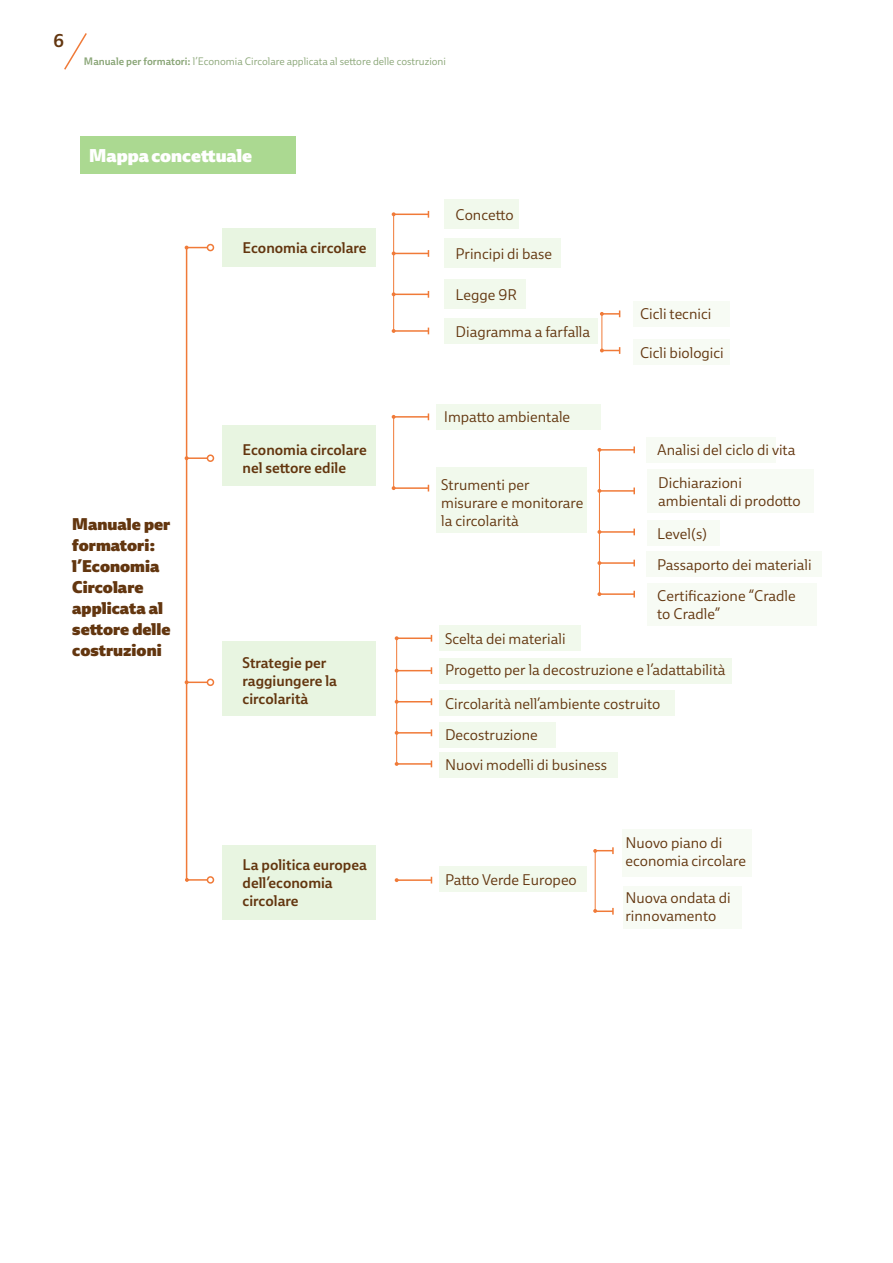
<style>
.page{position:relative;width:893px;height:1263px;background:#fff}
.page>*{position:absolute;margin:0;border:0;box-sizing:border-box;transform-origin:0 0}
.t1{font:18px "Ebony Hv";color:#fff}
.t2{font:18px "Ebony Sb";color:#63360f}
.t3{font:16.5px/21px "Ebony Hv";color:#63360f}
.t4{font:15px/18px "Ebony Lt";color:#63360f}
.t5{font:15px/18px "Ebony Sb";color:#63360f}
.t6{font:10.5px "Ebony Lt";color:#89a576}
.s1{font-family:"Ebony Sb"}
</style>
<div class="page">
<svg style="left:64px;top:33px;width:23px;height:37px"></svg>
<div style="left:80px;top:136px;width:216px;height:37px;background:#abd991"></div>
<div style="left:647px;top:470px;width:166px;height:43px;background:#f7fbf4"></div>
<div style="left:647px;top:583px;width:169px;height:43px;background:#f7fbf4"></div>
<div style="left:647px;top:552px;width:175px;height:25px;background:#f7fbf4"></div>
<div style="left:647px;top:437px;width:129px;height:25px;background:#f7fbf4"></div>
<div style="left:647px;top:520px;width:72px;height:25px;background:#f7fbf4"></div>
<div style="left:633px;top:301px;width:97px;height:25px;background:#f7fbf4"></div>
<div style="left:633px;top:340px;width:97px;height:25px;background:#f7fbf4"></div>
<div style="left:623px;top:887px;width:119px;height:42px;background:#f7fbf4"></div>
<div style="left:439px;top:866px;width:148px;height:25px;background:#f1f9ec"></div>
<div style="left:623px;top:830px;width:129px;height:47px;background:#f7fbf4"></div>
<div style="left:439px;top:626px;width:142px;height:25px;background:#f1f9ec"></div>
<div style="left:439px;top:722px;width:117px;height:25px;background:#f1f9ec"></div>
<div style="left:439px;top:752px;width:179px;height:25px;background:#f1f9ec"></div>
<div style="left:439px;top:658px;width:293px;height:25px;background:#f1f9ec"></div>
<div style="left:439px;top:691px;width:236px;height:25px;background:#f1f9ec"></div>
<div style="left:436px;top:467px;width:151px;height:66px;background:#f1f9ec"></div>
<div style="left:436px;top:404px;width:165px;height:25px;background:#f1f9ec"></div>
<div style="left:444px;top:200px;width:74px;height:29px;background:#f1f9ec"></div>
<div style="left:444px;top:239px;width:117px;height:29px;background:#f1f9ec"></div>
<div style="left:444px;top:280px;width:82px;height:29px;background:#f1f9ec"></div>
<div style="left:444px;top:318px;width:153px;height:26px;background:#f1f9ec"></div>
<div style="left:223px;top:228px;width:153px;height:39px;background:#e8f5e1"></div>
<div style="left:223px;top:425px;width:153px;height:60px;background:#e8f5e1"></div>
<div style="left:223px;top:641px;width:153px;height:75px;background:#e8f5e1"></div>
<div style="left:223px;top:845px;width:153px;height:75px;background:#e8f5e1"></div>
<hr style="left:186px;top:248px;width:1px;height:632px;background:#f07a38">
<div style="left:207px;top:244px;width:7px;height:7px;border:2px solid #f07a38;border-radius:50%"></div>
<hr style="left:395px;top:214px;width:33px;height:1px;background:#f07a38">
<hr style="left:395px;top:416px;width:33px;height:2px;background:#f07a38">
<hr style="left:600px;top:449px;width:34px;height:2px;background:#f07a38">
<svg style="left:633px;top:446px;width:2px;height:7px"></svg>
<hr style="left:398px;top:637px;width:33px;height:2px;background:#f07a38">
<hr style="left:395px;top:253px;width:33px;height:1px;background:#f07a38">
<hr style="left:395px;top:487px;width:33px;height:2px;background:#f07a38">
<hr style="left:600px;top:490px;width:34px;height:2px;background:#f07a38">
<svg style="left:633px;top:487px;width:2px;height:7px"></svg>
<hr style="left:398px;top:670px;width:33px;height:1px;background:#f07a38">
<hr style="left:395px;top:294px;width:33px;height:1px;background:#f07a38">
<hr style="left:600px;top:531px;width:34px;height:2px;background:#f07a38">
<svg style="left:633px;top:529px;width:2px;height:6px"></svg>
<hr style="left:398px;top:701px;width:33px;height:1px;background:#f07a38">
<hr style="left:600px;top:562px;width:34px;height:2px;background:#f07a38">
<svg style="left:633px;top:560px;width:2px;height:6px"></svg>
<hr style="left:398px;top:732px;width:33px;height:2px;background:#f07a38">
<hr style="left:395px;top:330px;width:33px;height:2px;background:#f07a38">
<hr style="left:600px;top:593px;width:34px;height:2px;background:#f07a38">
<hr style="left:398px;top:763px;width:33px;height:2px;background:#f07a38">
<hr style="left:398px;top:879px;width:33px;height:2px;background:#f07a38">
<hr style="left:186px;top:457px;width:21px;height:2px;background:#f07a38">
<div style="left:207px;top:454px;width:7px;height:8px;border:2px solid #f07a38;border-radius:50%"></div>
<hr style="left:187px;top:681px;width:20px;height:2px;background:#f07a38">
<div style="left:207px;top:678px;width:7px;height:8px;border:2px solid #f07a38;border-radius:50%"></div>
<hr style="left:186px;top:879px;width:21px;height:2px;background:#f07a38">
<div style="left:207px;top:876px;width:7px;height:8px;border:2px solid #f07a38;border-radius:50%"></div>
<svg style="left:185px;top:246px;width:22px;height:3px"></svg>
<svg style="left:392px;top:212px;width:4px;height:4px"></svg>
<svg style="left:392px;top:415px;width:4px;height:4px"></svg>
<svg style="left:395px;top:636px;width:4px;height:4px"></svg>
<svg style="left:600px;top:310px;width:20px;height:7px"></svg>
<svg style="left:593px;top:847px;width:21px;height:7px"></svg>
<svg style="left:392px;top:329px;width:4px;height:4px"></svg>
<svg style="left:395px;top:762px;width:4px;height:4px"></svg>
<svg style="left:395px;top:878px;width:4px;height:4px"></svg>
<svg style="left:600px;top:347px;width:20px;height:7px"></svg>
<svg style="left:593px;top:908px;width:21px;height:7px"></svg>
<hr style="left:393px;top:214px;width:1px;height:117px;background:#f07a38">
<hr style="left:393px;top:417px;width:1px;height:72px;background:#f07a38">
<hr style="left:599px;top:450px;width:1px;height:144px;background:#f07a38">
<hr style="left:396px;top:638px;width:1px;height:127px;background:#f07a38">
<hr style="left:601px;top:314px;width:1px;height:36px;background:#f07a38">
<hr style="left:595px;top:851px;width:1px;height:60px;background:#f07a38">
<p class="t2" style="left:54px;top:28px;width:12px">6</p>
<p class="t6" style="left:84px;top:54px;width:363px"><span class="s1">Manuale per formatori:</span> l’Economia Circolare applicata al settore delle costruzioni</p>
<p class="t1" style="left:89px;top:144px;width:164px">Mappa concettuale</p>
<p class="t5" style="left:243px;top:239px;width:126px">Economia circolare</p>
<p class="t3" style="left:72px;top:514px;width:100px">Manuale per formatori: l’Economia<br>Circolare applicata al settore delle costruzioni</p>
<p class="t5" style="left:243px;top:440px;width:126px">Economia circolare nel settore edile</p>
<p class="t5" style="left:243px;top:653px;width:96px">Strategie per raggiungere la circolarità</p>
<p class="t5" style="left:243px;top:856px;width:126px">La politica europea dell’economia circolare</p>
<p class="t4" style="left:456px;top:205px;width:60px">Concetto</p>
<p class="t4" style="left:456px;top:245px;width:98px">Principi di base</p>
<p class="t4" style="left:456px;top:285px;width:63px">Legge 9R</p>
<p class="t4" style="left:456px;top:322px;width:136px">Diagramma a farfalla</p>
<p class="t4" style="left:444px;top:408px;width:128px">Impatto ambientale</p>
<p class="t4" style="left:441px;top:475px;width:144px">Strumenti per misurare e monitorare la circolarità</p>
<p class="t4" style="left:640px;top:305px;width:73px">Cicli tecnici</p>
<p class="t4" style="left:640px;top:344px;width:85px">Cicli biologici</p>
<p class="t4" style="left:657px;top:434px;width:140px;line-height:32.1px">Analisi del ciclo di vita<br>Dichiarazioni</p>
<p class="t4" style="left:658px;top:491px;width:144px">ambientali di prodotto</p>
<p class="t4" style="left:657px;top:518px;width:156px;line-height:31px">Level(s)<br>Passaporto dei materiali<br>Certificazione “Cradle</p>
<p class="t4" style="left:657px;top:604px;width:65px">to Cradle”</p>
<p class="t4" style="left:445px;top:623px;width:282px;line-height:31.3px">Scelta dei materiali<br>Progetto per la decostruzione e l’adattabilità</p>
<p class="t4" style="left:445px;top:688px;width:217px;line-height:31.3px">Circolarità nell’ambiente costruito<br>Decostruzione</p>
<p class="t4" style="left:445px;top:755px;width:163px">Nuovi modelli di business</p>
<p class="t4" style="left:445px;top:870px;width:133px">Patto Verde Europeo</p>
<p class="t4" style="left:625px;top:833px;width:122px">Nuovo piano di economia circolare</p>
<p class="t4" style="left:625px;top:888px;width:107px">Nuova ondata di rinnovamento</p>
</div>
